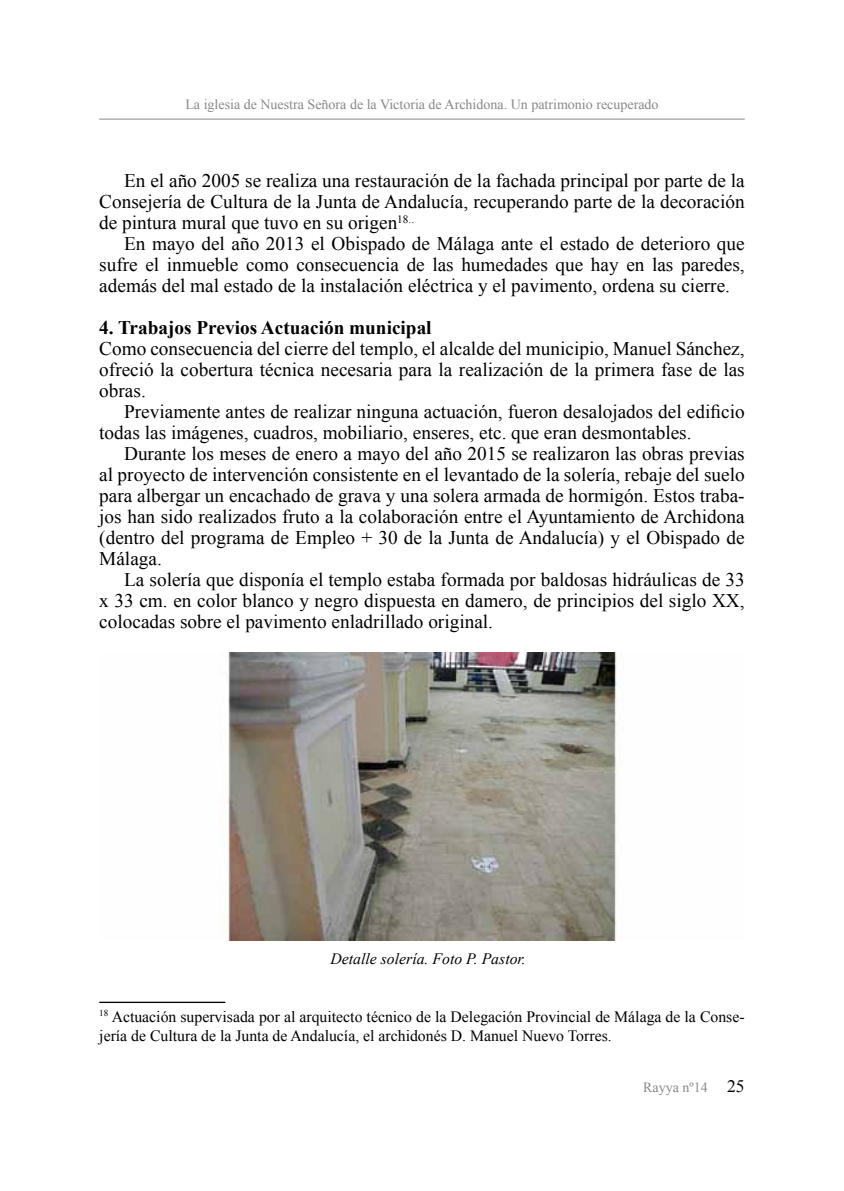
<style>
.page{position:relative;width:844px;height:1191px;background:#fff}
.page>*{position:absolute;margin:0;border:0;box-sizing:border-box;transform-origin:0 0}
.t1{font:19.25px/21px "Times New Roman";color:#000;text-align:justify}
.t2{font:700 19.25px "Times New Roman";color:#000}
.t3{font:17.5px "Times New Roman";color:#000}
.t4{font:15.75px/19.2px "Times New Roman";color:#000}
.t5{font:italic 15.75px "Times New Roman";color:#000}
.t6{font:14px "Times New Roman";color:#87888a}
</style>
<div class="page">
<hr style="left:99px;top:119px;width:645px;height:1px;background:#87888a">
<hr style="left:99px;top:1001px;width:126px;height:2px;background:#000">
<img style="left:226px;top:652px;width:391px;height:288px">
<p class="t6" style="left:185px;top:95px;width:474px">La iglesia de Nuestra Señora de la Victoria de Archidona. Un patrimonio recuperado</p>
<p class="t1" style="left:99px;top:170px;width:646px;text-indent:25px">En el año 2005 se realiza una restauración de la fachada principal por parte de la Consejería de Cultura de la Junta de Andalucía, recuperando parte de la decoración de pintura mural que tuvo en su origen<sup>18..</sup></p>
<p class="t1" style="left:99px;top:233px;width:646px;text-indent:25px">En mayo del año 2013 el Obispado de Málaga ante el estado de deterioro que sufre el inmueble como consecuencia de las humedades que hay en las paredes, además del mal estado de la instalación eléctrica y el pavimento, ordena su cierre.</p>
<p class="t2" style="left:99px;top:314px;width:334px">4. Trabajos Previos Actuación municipal</p>
<p class="t1" style="left:99px;top:338px;width:646px">Como consecuencia del cierre del templo, el alcalde del municipio, Manuel Sánchez, ofreció la cobertura técnica necesaria para la realización de la primera fase de las obras.</p>
<p class="t1" style="left:99px;top:401px;width:646px;text-indent:25px">Previamente antes de realizar ninguna actuación, fueron desalojados del edificio todas las imágenes, cuadros, mobiliario, enseres, etc. que eran desmontables.</p>
<p class="t1" style="left:99px;top:443px;width:646px;text-indent:25px">Durante los meses de enero a mayo del año 2015 se realizaron las obras previas al proyecto de intervención consistente en el levantado de la solería, rebaje del suelo para albergar un encachado de grava y una solera armada de hormigón. Estos traba&shy;jos han sido realizados fruto a la colaboración entre el Ayuntamiento de Archidona (dentro del programa de Empleo + 30 de la Junta de Andalucía) y el Obispado de Málaga.</p>
<p class="t1" style="left:99px;top:569px;width:646px;text-indent:25px">La solería que disponía el templo estaba formada por baldosas hidráulicas de 33 x 33 cm. en color blanco y negro dispuesta en damero, de principios del siglo XX, colocadas sobre el pavimento enladrillado original.</p>
<p class="t5" style="left:330px;top:948px;width:197px">Detalle solería. Foto P. Pastor.</p>
<p class="t4" style="left:99px;top:1006px;width:646px"><sup>18</sup> Actuación supervisada por al arquitecto técnico de la Delegación Provincial de Málaga de la Conse&shy;jería de Cultura de la Junta de Andalucía, el archidonés D. Manuel Nuevo Torres.</p>
<p class="t6" style="left:643px;top:1077px;width:66px">Rayya nº14</p>
<p class="t3" style="left:727px;top:1074px;width:19px">25</p>
</div>
